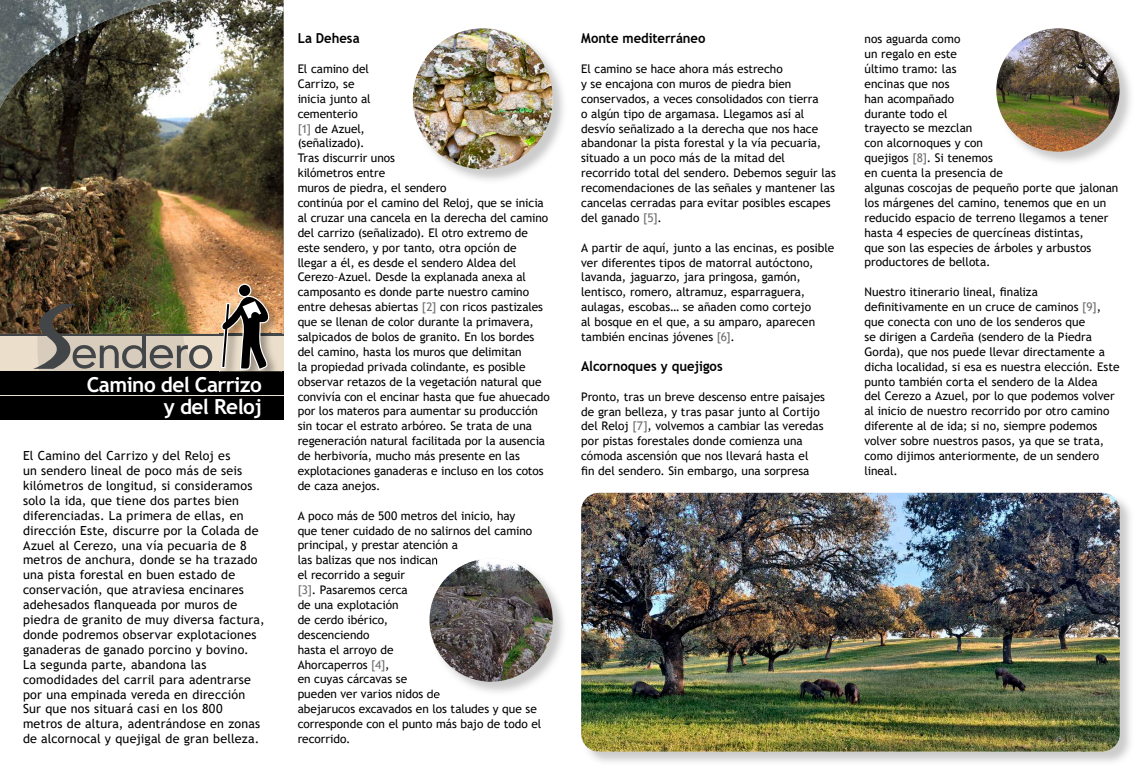
<style>
.page{position:relative;width:1134px;height:780px;background:#fff}
.page>*{position:absolute;margin:0;border:0;box-sizing:border-box;transform-origin:0 0}
.t1{font:700 20.75px/22px "Trebuchet MS";letter-spacing:-.025em;color:#fff;text-align:right}
.t2{font:700 13.75px "Trebuchet MS";color:#000;scale:.95 1}
.t3{font:12.5px/14.9px "Trebuchet MS";letter-spacing:.015em;color:#000}
.t4{font:11.88px/14.9px "Trebuchet MS";color:#000}
.s1{color:#6e6e6e}
</style>
<div class="page">
<img style="left:0;top:0;width:283px;height:334px">
<img style="left:0;top:0;width:86px;height:72px">
<img style="left:86px;top:0;width:86px;height:30px">
<img style="left:0;top:72px;width:26px;height:36px">
<div style="left:0;top:335px;width:283px;height:84px;background:#ebdeca"></div>
<img style="left:33px;top:304px;width:179px;height:67px">
<div style="left:0;top:371px;width:283px;height:24px;background:#000"></div>
<div style="left:0;top:396px;width:283px;height:24px;background:#000"></div>
<hr style="left:0;top:334px;width:283px;height:2px;background:#434649">
<img style="left:220px;top:281px;width:62px;height:91px">
<svg style="left:221px;top:283px;width:48px;height:87px;background:#897969"></svg>
<img style="left:996px;top:28px;width:124px;height:124px;border-radius:62px">
<img style="left:589px;top:500px;width:541px;height:262px">
<img style="left:581px;top:493px;width:539px;height:258px">
<img style="left:413px;top:28px;width:140px;height:141px">
<img style="left:432px;top:569px;width:131px;height:123px">
<svg style="left:430px;top:559px;width:8px;height:6px"></svg>
<svg style="left:430px;top:689px;width:10px;height:7px"></svg>
<img style="left:429px;top:558px;width:124px;height:123px;border-radius:62px">
<h1 class="t1" style="left:87px;top:373px;width:177px">Camino del Carrizo y del Reloj</h1>
<p class="t3" style="left:23px;top:448px;width:243px">El Camino del Carrizo y del Reloj es<br>un sendero lineal de poco más de seis kilómetros de longitud, si consideramos solo la ida, que tiene dos partes bien diferenciadas. La primera de ellas, en dirección Este, discurre por la Colada de Azuel al Cerezo, una vía pecuaria de 8 metros de anchura, donde se ha trazado una pista forestal en buen estado de conservación, que atraviesa encinares adehesados flanqueada por muros de piedra de granito de muy diversa factura, donde podremos observar explotaciones ganaderas de ganado porcino y bovino.<br>La segunda parte, abandona las comodidades del carril para adentrarse por una empinada vereda en dirección Sur que nos situará casi en los 800 metros de altura, adentrándose en zonas de alcornocal y quejigal de gran belleza.</p>
<p class="t2" style="left:298px;top:30px;width:67px">La Dehesa</p>
<p class="t4" style="left:298px;top:61px;width:254px">El camino del<br>Carrizo, se<br>inicia junto al<br>cementerio<br><span class="s1">[1]</span> de Azuel,<br>(señalizado).<br>Tras discurrir unos<br>kilómetros entre<br>muros de piedra, el sendero<br>continúa por el camino del Reloj, que se inicia al cruzar una cancela en la derecha del camino del carrizo (señalizado). El otro extremo de este sendero, y por tanto, otra opción de<br>llegar a él, es desde el sendero Aldea del Cerezo–Azuel. Desde la explanada anexa al camposanto es donde parte nuestro camino entre dehesas abiertas <span class="s1">[2]</span> con ricos pastizales que se llenan de color durante la primavera, salpicados de bolos de granito. En los bordes del camino, hasta los muros que delimitan<br>la propiedad privada colindante, es posible observar retazos de la vegetación natural que convivía con el encinar hasta que fue ahuecado por los materos para aumentar su producción sin tocar el estrato arbóreo. Se trata de una regeneración natural facilitada por la ausencia de herbivoría, mucho más presente en las explotaciones ganaderas e incluso en los cotos de caza anejos.</p>
<p class="t4" style="left:298px;top:508px;width:245px">A poco más de 500 metros del inicio, hay<br>que tener cuidado de no salirnos del camino principal, y prestar atención a<br>las balizas que nos indican<br>el recorrido a seguir<br><span class="s1">[3]</span>. Pasaremos cerca<br>de una explotación<br>de cerdo ibérico,<br>descenciendo<br>hasta el arroyo de<br>Ahorcaperros <span class="s1">[4]</span>,<br>en cuyas cárcavas se<br>pueden ver varios nidos de<br>abejarucos excavados en los taludes y que se corresponde con el punto más bajo de todo el recorrido.</p>
<p class="t2" style="left:581px;top:30px;width:132px">Monte mediterráneo</p>
<p class="t4" style="left:581px;top:61px;width:256px">El camino se hace ahora más estrecho<br>y se encajona con muros de piedra bien conservados, a veces consolidados con tierra<br>o algún tipo de argamasa. Llegamos así al desvío señalizado a la derecha que nos hace abandonar la pista forestal y la vía pecuaria, situado a un poco más de la mitad del recorrido total del sendero. Debemos seguir las recomendaciones de las señales y mantener las cancelas cerradas para evitar posibles escapes del ganado <span class="s1">[5]</span>.</p>
<p class="t4" style="left:581px;top:240px;width:255px">A partir de aquí, junto a las encinas, es posible ver diferentes tipos de matorral autóctono, lavanda, jaguarzo, jara pringosa, gamón, lentisco, romero, altramuz, esparraguera, aulagas, escobas… se añaden como cortejo<br>al bosque en el que, a su amparo, aparecen también encinas jóvenes <span class="s1">[6]</span>.</p>
<p class="t2" style="left:581px;top:357px;width:150px">Alcornoques y quejigos</p>
<p class="t4" style="left:581px;top:389px;width:245px">Pronto, tras un breve descenso entre paisajes de gran belleza, y tras pasar junto al Cortijo del Reloj <span class="s1">[7]</span>, volvemos a cambiar las veredas por pistas forestales donde comienza una cómoda ascensión que nos llevará hasta el<br>fin del sendero. Sin embargo, una sorpresa</p>
<p class="t4" style="left:864px;top:31px;width:255px">nos aguarda como<br>un regalo en este<br>último tramo: las<br>encinas que nos<br>han acompañado<br>durante todo el<br>trayecto se mezclan<br>con alcornoques y con<br>quejigos <span class="s1">[8]</span>. Si tenemos<br>en cuenta la presencia de<br>algunas coscojas de pequeño porte que jalonan los márgenes del camino, tenemos que en un reducido espacio de terreno llegamos a tener hasta 4 especies de quercíneas distintas,<br>que son las especies de árboles y arbustos productores de bellota.</p>
<p class="t4" style="left:864px;top:284px;width:256px">Nuestro itinerario lineal, finaliza definitivamente en un cruce de caminos <span class="s1">[9]</span>, que conecta con uno de los senderos que<br>se dirigen a Cardeña (sendero de la Piedra Gorda), que nos puede llevar directamente a dicha localidad, si esa es nuestra elección. Este punto también corta el sendero de la Aldea<br>del Cerezo a Azuel, por lo que podemos volver al inicio de nuestro recorrido por otro camino diferente al de ida; si no, siempre podemos volver sobre nuestros pasos, ya que se trata, como dijimos anteriormente, de un sendero lineal.</p>
</div>
